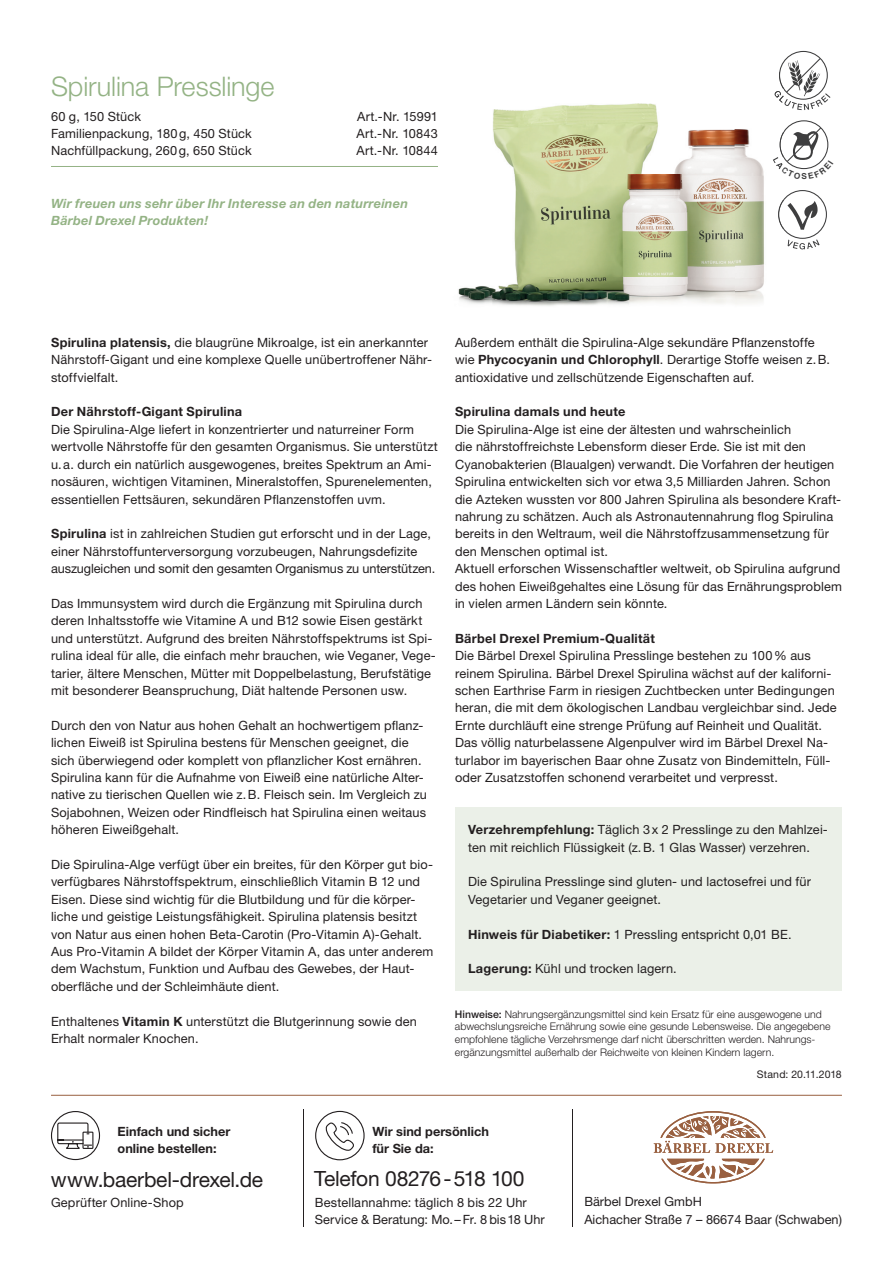
<style>
.page{position:relative;width:893px;height:1263px;background:#fff}
.page>*{position:absolute;margin:0;border:0;box-sizing:border-box;transform-origin:0 0}
.t1{font:300 27px "Helvetica Neue LT Pro";letter-spacing:-.005em;color:#94b385}
.t2{font:21px "Helvetica Neue LT Pro";letter-spacing:-.015em;color:#231f20}
.t3{font:12.75px/17.4px "Helvetica Neue LT Pro";letter-spacing:.01em;color:#231f20}
.t4{font:700 12.75px "Helvetica Neue LT Pro";letter-spacing:.02em;color:#231f20}
.t5{font:italic 700 12.75px/17.4px "Helvetica Neue LT Pro";letter-spacing:.015em;color:#94b385}
.t6{font:700 12.75px/17.4px "Helvetica Neue LT Pro";color:#231f20}
.t7{font:300 10.5px/12.6px "Helvetica Neue LT Pro";color:#231f20}
.t8{font:10.5px "Helvetica Neue LT Pro";letter-spacing:.005em;color:#231f20}
.t9{font:700 8.25px "Helvetica";color:#3e3e3f}
.s1{font-weight:700}
.s2{font-weight:500}
</style>
<div class="page">
<div style="left:315px;top:1111px;width:50px;height:49px;border:1px solid #231f20;border-radius:50%"></div>
<svg style="left:325px;top:1122px;width:29px;height:29px"></svg>
<div style="left:51px;top:1111px;width:49px;height:49px;border:1px solid #231f20;border-radius:50%"></div>
<svg style="left:57px;top:1122px;width:37px;height:27px"></svg>
<hr style="left:303px;top:1109px;width:1px;height:117px;background:#231f20">
<hr style="left:572px;top:1109px;width:1px;height:117px;background:#231f20">
<hr style="left:51px;top:1095px;width:791px;height:1px;background:#996040">
<svg style="left:654px;top:1111px;width:119px;height:72px"></svg>
<hr style="left:51px;top:166px;width:387px;height:1px;background:#94b385">
<svg style="left:783px;top:190px;width:44px;height:59px"></svg>
<div style="left:455px;top:807px;width:387px;height:184px;background:#ebf0e8"></div>
<img style="left:458px;top:93px;width:317px;height:213px">
<img style="left:778px;top:200px;width:5px;height:29px">
<svg style="left:775px;top:51px;width:55px;height:59px"></svg>
<svg style="left:773px;top:120px;width:56px;height:59px"></svg>
<h1 class="t1" style="left:51px;top:70px;width:225px">Spirulina Presslinge</h1>
<p class="t3" style="left:51px;top:107px;width:92px">60 g, 150 Stück</p>
<p class="t3" style="left:357px;top:107px;width:82px">Art.-Nr. 15991</p>
<p class="t3" style="left:51px;top:124px;width:202px">Familienpackung, 180 g, 450 Stück</p>
<p class="t3" style="left:356px;top:124px;width:83px">Art.-Nr. 10843</p>
<p class="t3" style="left:51px;top:142px;width:202px">Nachfüllpackung, 260 g, 650 Stück</p>
<p class="t3" style="left:356px;top:142px;width:83px">Art.-Nr. 10844</p>
<p class="t5" style="left:51px;top:194px;width:358px">Wir freuen uns sehr über Ihr Interesse an den naturreinen<br>Bärbel Drexel Produkten!</p>
<p class="t9" style="left:801px;top:171px;width:7px">S</p>
<p class="t3" style="left:51px;top:333px;width:382px"><span class="s1">Spirulina platensis,</span> die blaugrüne Mikroalge, ist ein anerkannter<br>Nährstoff-Gigant und eine komplexe Quelle unübertroffener Nähr&shy;stoffvielfalt.</p>
<p class="t4" style="left:51px;top:404px;width:193px">Der Nährstoff-Gigant Spirulina</p>
<p class="t3" style="left:51px;top:420px;width:388px">Die Spirulina-Alge liefert in konzentrierter und naturreiner Form wertvolle Nährstoffe für den gesamten Organismus. Sie unterstützt u. a. durch ein natürlich ausgewogenes, breites Spektrum an Ami&shy;nosäuren, wichtigen Vitaminen, Mineralstoffen, Spurenelementen, essentiellen Fettsäuren, sekundären Pflanzenstoffen uvm.</p>
<p class="t3" style="left:51px;top:525px;width:386px"><span class="s1">Spirulina</span> ist in zahlreichen Studien gut erforscht und in der Lage, einer Nährstoffunterversorgung vorzubeugen, Nahrungsdefizite auszugleichen und somit den gesamten Organismus zu unterstützen.</p>
<p class="t3" style="left:51px;top:594px;width:386px">Das Immunsystem wird durch die Ergänzung mit Spirulina durch deren Inhaltsstoffe wie Vitamine A und B12 sowie Eisen gestärkt und unterstützt. Aufgrund des breiten Nährstoffspektrums ist Spi&shy;rulina ideal für alle, die einfach mehr brauchen, wie Veganer, Vege&shy;tarier, ältere Menschen, Mütter mit Doppelbelastung, Berufstätige mit besonderer Beanspruchung, Diät haltende Personen usw.</p>
<p class="t3" style="left:51px;top:716px;width:377px">Durch den von Natur aus hohen Gehalt an hochwertigem pflanz&shy;lichen Eiweiß ist Spirulina bestens für Menschen geeignet, die sich überwiegend oder komplett von pflanzlicher Kost ernähren.<br>Spirulina kann für die Aufnahme von Eiweiß eine natürliche Alter&shy;native zu tierischen Quellen wie z. B. Fleisch sein. Im Vergleich zu Sojabohnen, Weizen oder Rindfleisch hat Spirulina einen weitaus höheren Eiweißgehalt.</p>
<p class="t3" style="left:51px;top:855px;width:384px">Die Spirulina-Alge verfügt über ein breites, für den Körper gut bio&shy;verfügbares Nährstoffspektrum, einschließlich Vitamin B 12 und Eisen. Diese sind wichtig für die Blutbildung und für die körper&shy;liche und geistige Leistungsfähigkeit. Spirulina platensis besitzt von Natur aus einen hohen Beta-Carotin (Pro-Vitamin A)-Gehalt.<br>Aus Pro-Vitamin A bildet der Körper Vitamin A, das unter anderem dem Wachstum, Funktion und Aufbau des Gewebes, der Haut&shy;oberfläche und der Schleimhäute dient.</p>
<p class="t3" style="left:51px;top:1012px;width:367px">Enthaltenes <span class="s1">Vitamin K</span> unterstützt die Blutgerinnung sowie den<br>Erhalt normaler Knochen.</p>
<p class="t3" style="left:455px;top:333px;width:377px">Außerdem enthält die Spirulina-Alge sekundäre Pflanzenstoffe wie <span class="s1">Phycocyanin und Chlorophyll</span>. Derartige Stoffe weisen z. B. antioxidative und zellschützende Eigenschaften auf.</p>
<p class="t4" style="left:455px;top:404px;width:172px">Spirulina damals und heute</p>
<p class="t3" style="left:455px;top:420px;width:388px">Die Spirulina-Alge ist eine der ältesten und wahrscheinlich<br>die nährstoffreichste Lebensform dieser Erde. Sie ist mit den Cyanobakterien (Blaualgen) verwandt. Die Vorfahren der heutigen Spirulina entwickelten sich vor etwa 3,5 Milliarden Jahren. Schon die Azteken wussten vor 800 Jahren Spirulina als besondere Kraft&shy;nahrung zu schätzen. Auch als Astronautennahrung flog Spirulina bereits in den Weltraum, weil die Nährstoffzusammensetzung für den Menschen optimal ist.<br>Aktuell erforschen Wissenschaftler weltweit, ob Spirulina aufgrund des hohen Eiweißgehaltes eine Lösung für das Ernährungsproblem in vielen armen Ländern sein könnte.</p>
<p class="t4" style="left:455px;top:630px;width:201px">Bärbel Drexel Premium-Qualität</p>
<p class="t3" style="left:455px;top:647px;width:383px">Die Bärbel Drexel Spirulina Presslinge bestehen zu 100 % aus reinem Spirulina. Bärbel Drexel Spirulina wächst auf der kaliforni&shy;schen Earthrise Farm in riesigen Zuchtbecken unter Bedingungen heran, die mit dem ökologischen Landbau vergleichbar sind. Jede Ernte durchläuft eine strenge Prüfung auf Reinheit und Qualität.<br>Das völlig naturbelassene Algenpulver wird im Bärbel Drexel Na&shy;turlabor im bayerischen Baar ohne Zusatz von Bindemitteln, Füll&shy;oder Zusatzstoffen schonend verarbeitet und verpresst.</p>
<p class="t3" style="left:468px;top:820px;width:361px"><span class="s1">Verzehrempfehlung:</span> Täglich 3 x 2 Presslinge zu den Mahlzei&shy;ten mit reichlich Flüssigkeit (z. B. 1 Glas Wasser) verzehren.</p>
<p class="t3" style="left:468px;top:873px;width:344px">Die Spirulina Presslinge sind gluten- und lactosefrei und für<br>Vegetarier und Veganer geeignet.</p>
<p class="t3" style="left:468px;top:925px;width:325px"><span class="s1">Hinweis für Diabetiker:</span> 1 Pressling entspricht 0,01 BE.</p>
<p class="t3" style="left:468px;top:960px;width:210px"><span class="s1">Lagerung:</span> Kühl und trocken lagern.</p>
<p class="t7" style="left:455px;top:1007px;width:377px"><span class="s2">Hinweise:</span> Nahrungsergänzungsmittel sind kein Ersatz für eine ausgewogene und abwechslungsreiche Ernährung sowie eine gesunde Lebensweise. Die angegebene empfohlene tägliche Verzehrsmenge darf nicht überschritten werden. Nahrungs&shy;ergänzungsmittel außerhalb der Reichweite von kleinen Kindern lagern.</p>
<p class="t8" style="left:757px;top:1067px;width:86px">Stand: 20.11.2018</p>
<p class="t6" style="left:118px;top:1122px;width:114px">Einfach und sicher online bestellen:</p>
<p class="t6" style="left:372px;top:1122px;width:118px">Wir sind persönlich für Sie da:</p>
<h2 class="t2" style="left:314px;top:1165px;width:212px">Telefon 08276 - 518 100</h2>
<p class="t3" style="left:315px;top:1193px;width:231px">Bestellannahme: täglich 8 bis 22 Uhr<br>Service &amp; Beratung: Mo. – Fr. 8 bis 18 Uhr</p>
<h2 class="t2" style="left:51px;top:1166px;width:214px">www.baerbel-drexel.de</h2>
<p class="t3" style="left:51px;top:1193px;width:134px">Geprüfter Online-Shop</p>
<p class="t3" style="left:584px;top:1193px;width:259px">Bärbel Drexel GmbH<br>Aichacher Straße 7 – 86674 Baar (Schwaben)</p>
</div>
